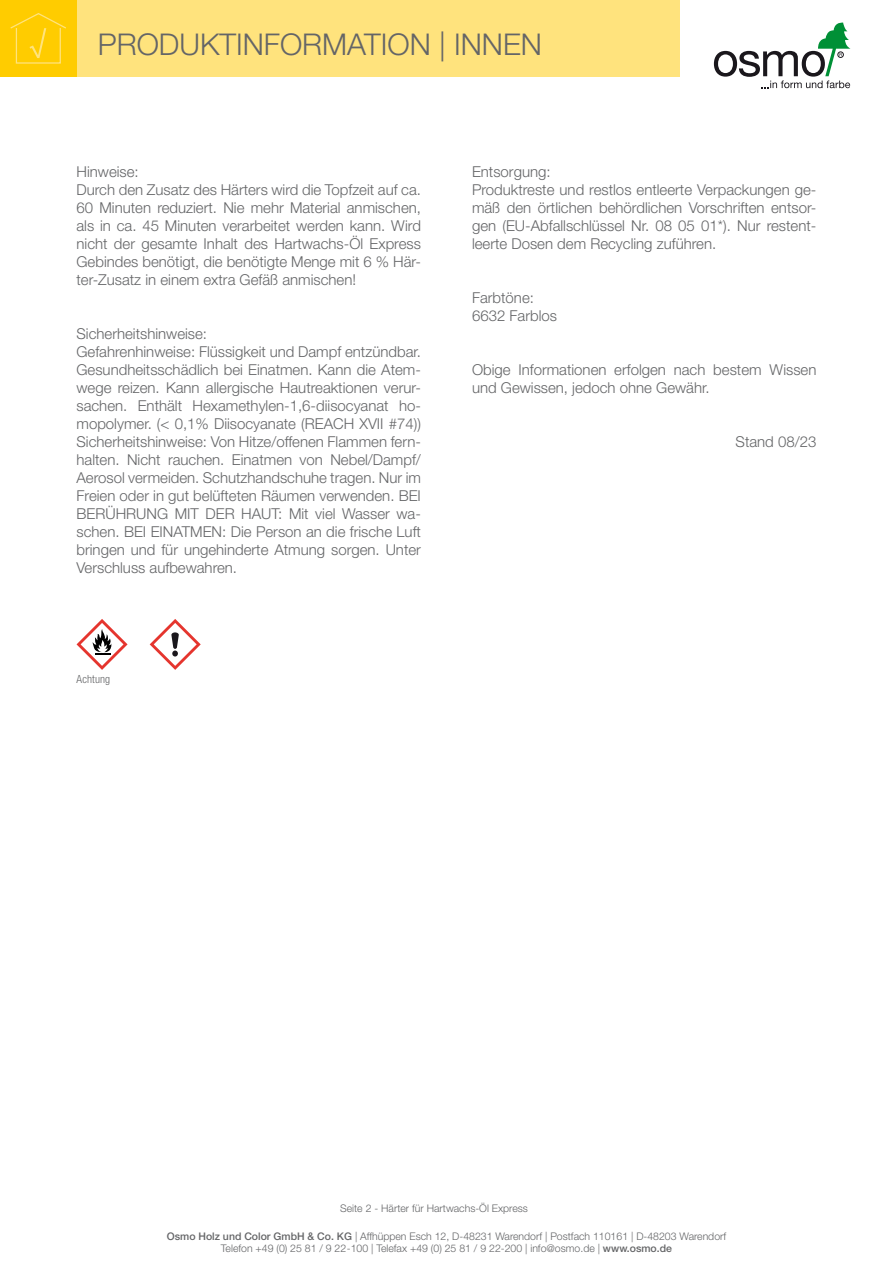
<style>
.page{position:relative;width:893px;height:1263px;background:#fff}
.page>*{position:absolute;margin:0;border:0;box-sizing:border-box;transform-origin:0 0}
.t1{font:300 30px "Helvetica Neue";color:#646567}
.t2{font:300 15px/18px "Helvetica Neue";color:#646567}
.t3{font:300 condensed 11.25px "Helvetica Neue";letter-spacing:.01em;color:#646567}
.t4{font:300 10.5px/12.6px "Helvetica Neue";color:#646567;text-align:center}
.s1{font-weight:500}
</style>
<div class="page">
<svg style="left:714px;top:23px;width:136px;height:65px"></svg>
<div style="left:77px;top:0;width:603px;height:77px;background:#ffe37d"></div>
<div style="left:0;top:0;width:77px;height:77px;background:#fc0"></div>
<svg style="left:10px;top:13px;width:56px;height:51px"></svg>
<svg style="left:77px;top:619px;width:51px;height:51px"></svg>
<svg style="left:150px;top:619px;width:51px;height:51px"></svg>
<h1 class="t1" style="left:98px;top:26px;width:446px">PRODUKTINFORMATION | INNEN</h1>
<p class="t2" style="left:77px;top:162px;width:346px">Hinweise:<br>Durch den Zusatz des Härters wird die Topfzeit auf ca.<br>60 Minuten reduziert. Nie mehr Material anmischen, als in ca. 45 Minuten verarbeitet werden kann. Wird nicht der gesamte Inhalt des Hartwachs-Öl Express Gebindes benötigt, die benötigte Menge mit 6 % Här&shy;ter-Zusatz in einem extra Gefäß anmischen!</p>
<p class="t2" style="left:77px;top:324px;width:346px">Sicherheitshinweise:<br>Gefahrenhinweise: Flüssigkeit und Dampf entzündbar.<br>Gesundheitsschädlich bei Einatmen. Kann die Atem&shy;wege reizen. Kann allergische Hautreaktionen verur&shy;sachen. Enthält Hexamethylen-1,6-diisocyanat ho&shy;mopolymer. (&lt; 0,1% Diisocyanate (REACH XVII #74))<br>Sicherheitshinweise: Von Hitze/offenen Flammen fern&shy;halten. Nicht rauchen. Einatmen von Nebel/Dampf/ Aerosol vermeiden. Schutzhandschuhe tragen. Nur im Freien oder in gut belüfteten Räumen verwenden. BEI BERÜHRUNG MIT DER HAUT: Mit viel Wasser wa&shy;schen. BEI EINATMEN: Die Person an die frische Luft bringen und für ungehinderte Atmung sorgen. Unter Verschluss aufbewahren.</p>
<p class="t3" style="left:77px;top:673px;width:35px">Achtung</p>
<p class="t2" style="left:472px;top:162px;width:346px">Entsorgung:<br>Produktreste und restlos entleerte Verpackungen ge&shy;mäß den örtlichen behördlichen Vorschriften entsor&shy;gen (EU-Abfallschlüssel Nr. 08 05 01*). Nur restent&shy;leerte Dosen dem Recycling zuführen.</p>
<p class="t2" style="left:472px;top:288px;width:87px">Farbtöne:<br>6632 Farblos</p>
<p class="t2" style="left:472px;top:360px;width:346px">Obige Informationen erfolgen nach bestem Wissen und Gewissen, jedoch ohne Gewähr.</p>
<p class="t2" style="left:736px;top:432px;width:82px">Stand 08/23</p>
<p class="t4" style="left:340px;top:1202px;width:189px">Seite 2 - Härter für Hartwachs-Öl Express</p>
<p class="t4" style="left:167px;top:1229px;width:561px"><span class="s1">Osmo Holz und Color GmbH &amp; Co. KG</span> | Affhüppen Esch 12, D-48231 Warendorf | Postfach 110161 | D-48203 Warendorf<br>Telefon +49 (0) 25 81 / 9 22-100 | Telefax +49 (0) 25 81 / 9 22-200 | info@osmo.de | <span class="s1">www.osmo.de</span></p>
</div>
